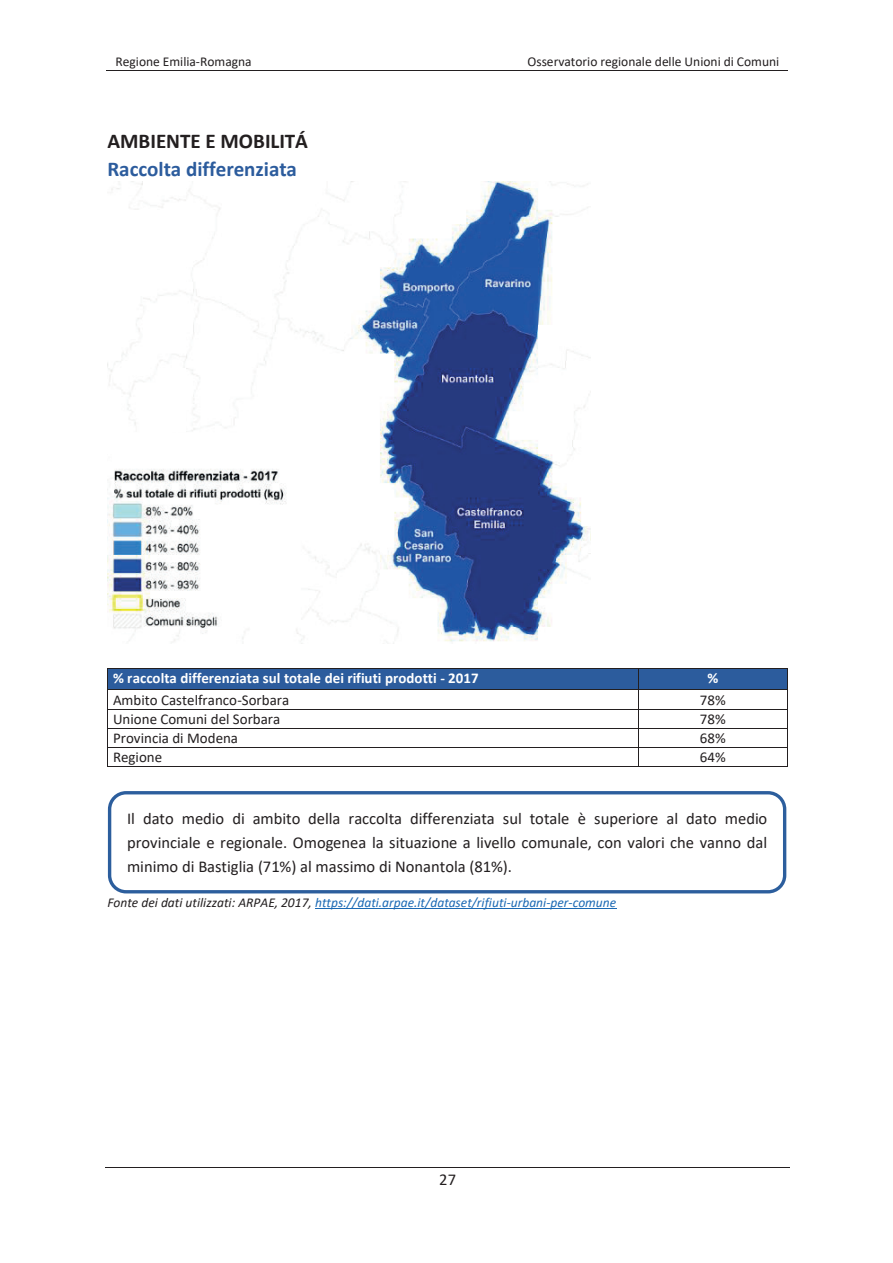
<style>
.page{position:relative;width:893px;height:1263px;background:#fff}
.page>*{position:absolute;margin:0;border:0;box-sizing:border-box;transform-origin:0 0}
.t1{font:700 21px/28.8px "Calibri";color:#2c5c9d}
.t2{font:16.5px/24px "Calibri";color:#231f20;text-align:justify}
.t3{font:15px "Calibri";color:#231f20}
.t4{font:700 15px "Calibri";color:#fff}
.t5{font:italic 13.5px "Calibri";letter-spacing:.005em;color:#1b69b4}
.t6{font:13.5px "Calibri";color:#231f20}
.s1{color:#231f20}
</style>
<div class="page">
<hr style="left:106px;top:70px;width:342px;height:1px;background:#231f20">
<hr style="left:447px;top:70px;width:341px;height:1px;background:#231f20">
<hr style="left:105px;top:1167px;width:685px;height:1px;background:#231f20">
<div style="left:108px;top:669px;width:530px;height:20px;background:#2c5c9d"></div>
<div style="left:639px;top:669px;width:148px;height:20px;background:#2c5c9d"></div>
<hr style="left:107px;top:668px;width:680px;height:1px;background:#231f20">
<hr style="left:107px;top:689px;width:680px;height:1px;background:#231f20">
<hr style="left:107px;top:709px;width:680px;height:1px;background:#231f20">
<hr style="left:107px;top:728px;width:680px;height:1px;background:#231f20">
<hr style="left:107px;top:747px;width:680px;height:1px;background:#231f20">
<svg style="left:107px;top:669px;width:1px;height:97px"></svg>
<hr style="left:107px;top:766px;width:531px;height:1px;background:#231f20">
<svg style="left:638px;top:669px;width:1px;height:98px"></svg>
<hr style="left:639px;top:766px;width:148px;height:1px;background:#231f20">
<svg style="left:787px;top:668px;width:1px;height:99px"></svg>
<hr style="left:315px;top:908px;width:301px;height:1px;background:#1b69b4">
<img style="left:107px;top:182px;width:484px;height:462px">
<div style="left:108px;top:791px;width:678px;height:102px;border:3px solid #2c5e9d;border-radius:16px"></div>
<div style="left:112px;top:433px;width:202px;height:34px;background:#fff"></div>
<p class="t6" style="left:116px;top:52px;width:138px">Regione Emilia-Romagna</p>
<p class="t6" style="left:527px;top:52px;width:253px">Osservatorio regionale delle Unioni di Comuni</p>
<p class="t1" style="left:107px;top:126px;width:202px"><span class="s1">AMBIENTE E MOBILITÁ<br></span>Raccolta differenziata</p>
<p class="t4" style="left:113px;top:668px;width:367px">% raccolta differenziata sul totale dei rifiuti prodotti - 2017</p>
<p class="t4" style="left:707px;top:668px;width:12px">%</p>
<p class="t3" style="left:113px;top:689px;width:178px">Ambito Castelfranco-Sorbara</p>
<p class="t3" style="left:700px;top:689px;width:27px">78%</p>
<p class="t3" style="left:113px;top:708px;width:169px">Unione Comuni del Sorbara</p>
<p class="t3" style="left:700px;top:708px;width:27px">78%</p>
<p class="t3" style="left:113px;top:727px;width:127px">Provincia di Modena</p>
<p class="t3" style="left:700px;top:727px;width:27px">68%</p>
<p class="t3" style="left:113px;top:746px;width:51px">Regione</p>
<p class="t3" style="left:700px;top:746px;width:27px">64%</p>
<p class="t2" style="left:127px;top:806px;width:642px">Il dato medio di ambito della raccolta differenziata sul totale è superiore al dato medio provinciale e regionale. Omogenea la situazione a livello comunale, con valori che vanno dal minimo di Bastiglia (71%) al massimo di Nonantola (81%).</p>
<p class="t5" style="left:107px;top:893px;width:510px"><span class="s1">Fonte dei dati utilizzati: ARPAE, 2017,</span> https://dati.arpae.it/dataset/rifiuti-urbani-per-comune</p>
<p class="t2" style="left:439px;top:1167px;width:18px">27</p>
</div>
